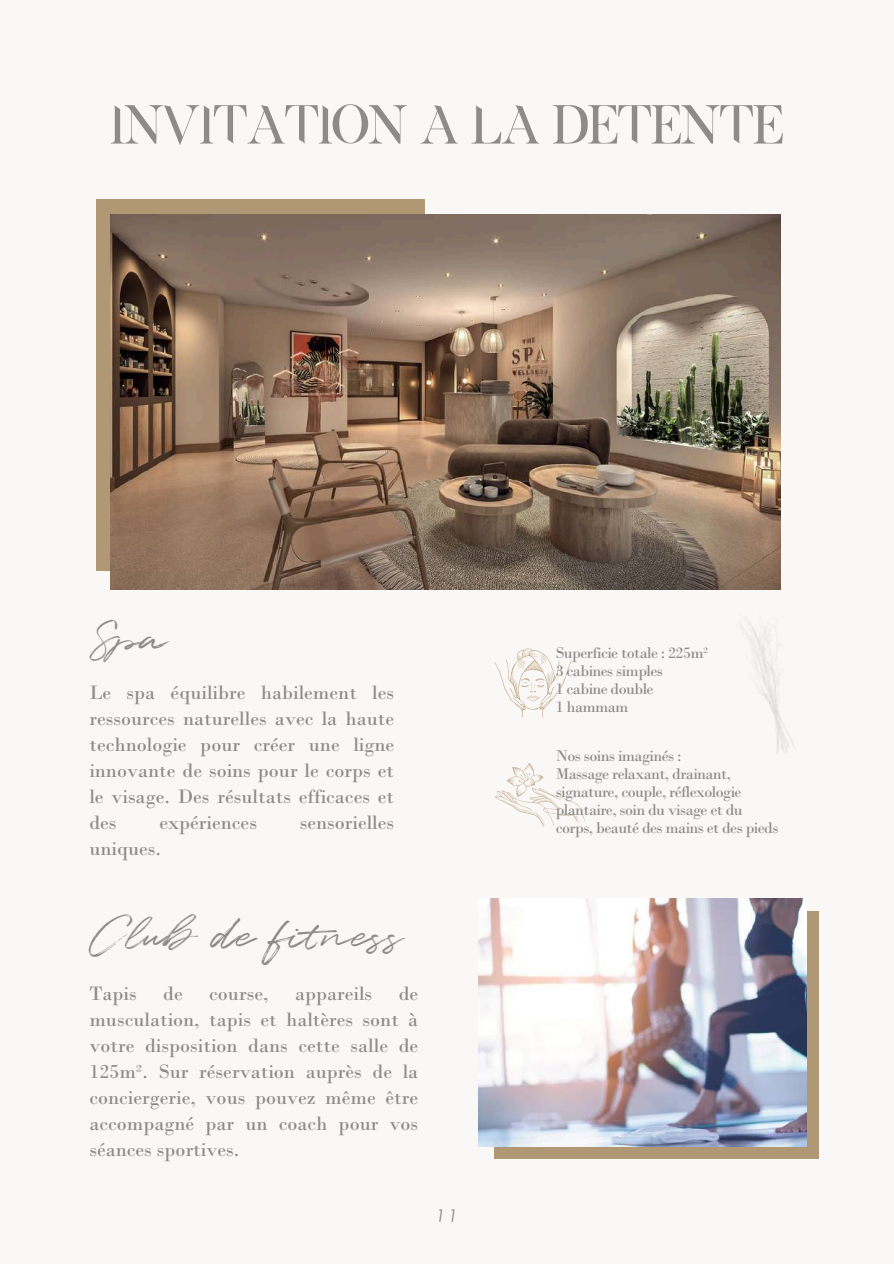
<style>
.page{position:relative;width:894px;height:1264px;background:#fff}
.page>*{position:absolute;margin:0;border:0;box-sizing:border-box;transform-origin:0 0}
.t1{font:52.5px "Exodus Demo Sa";letter-spacing:-.05em;color:#8c8c8b}
.t2{font:45px "Quentin";color:#8c8c8b}
.t3{font:20.4px/25.8px "Bodoni MT Std";color:#8c8c8b;text-align:justify}
.t4{font:italic 17.55px "Century Gothic";color:#8c8c8b}
.t5{font:16.35px/18px "Bodoni MT Std";letter-spacing:-.035em;color:#8c8c8b}
</style>
<div class="page">
<div style="left:0;top:0;width:893px;height:1263px;background:#faf8f6"></div>
<div style="left:494px;top:911px;width:324px;height:247px;background:#b19874"></div>
<img style="left:478px;top:898px;width:328px;height:248px">
<div style="left:96px;top:199px;width:329px;height:371px;background:#b19874"></div>
<img style="left:110px;top:214px;width:670px;height:376px">
<img style="left:746px;top:622px;width:49px;height:131px">
<svg style="left:494px;top:648px;width:77px;height:69px"></svg>
<svg style="left:494px;top:763px;width:91px;height:63px"></svg>
<h1 class="t1" style="left:109px;top:90px;width:676px">INVITATION A LA DETENTE</h1>
<h2 class="t2" style="left:89px;top:608px;width:79px">Spa</h2>
<p class="t3" style="left:89px;top:683px;width:306px">Le spa équilibre habilement les ressources naturelles avec la haute technologie pour créer une ligne innovante de soins pour le corps et le visage. Des résultats efficaces et des</p>
<p class="t3" style="left:159px;top:812px;width:99px">expériences</p>
<p class="t3" style="left:299px;top:812px;width:96px">sensorielles</p>
<p class="t3" style="left:89px;top:838px;width:73px">uniques.</p>
<h2 class="t2" style="left:89px;top:904px;width:315px">Club de fitness</h2>
<p class="t3" style="left:89px;top:984px;width:49px">Tapis</p>
<p class="t3" style="left:163px;top:984px;width:21px">de</p>
<p class="t3" style="left:209px;top:984px;width:61px">course,</p>
<p class="t3" style="left:295px;top:984px;width:79px">appareils</p>
<p class="t3" style="left:89px;top:984px;width:330px;text-indent:309px">de musculation, tapis et haltères sont à votre disposition dans cette salle de 125m². Sur réservation auprès de la conciergerie, vous pouvez même être accompagné par un coach pour vos séances sportives.</p>
<p class="t4" style="left:436px;top:1204px;width:23px">11</p>
<p class="t5" style="left:555px;top:646px;width:154px">Superficie totale : 225m²<br>3 cabines simples<br>1 cabine double<br>1 hammam</p>
<p class="t5" style="left:555px;top:749px;width:224px">Nos soins imaginés :<br>Massage relaxant, drainant, signature, couple, réflexologie plantaire, soin du visage et du corps, beauté des mains et des pieds</p>
</div>
